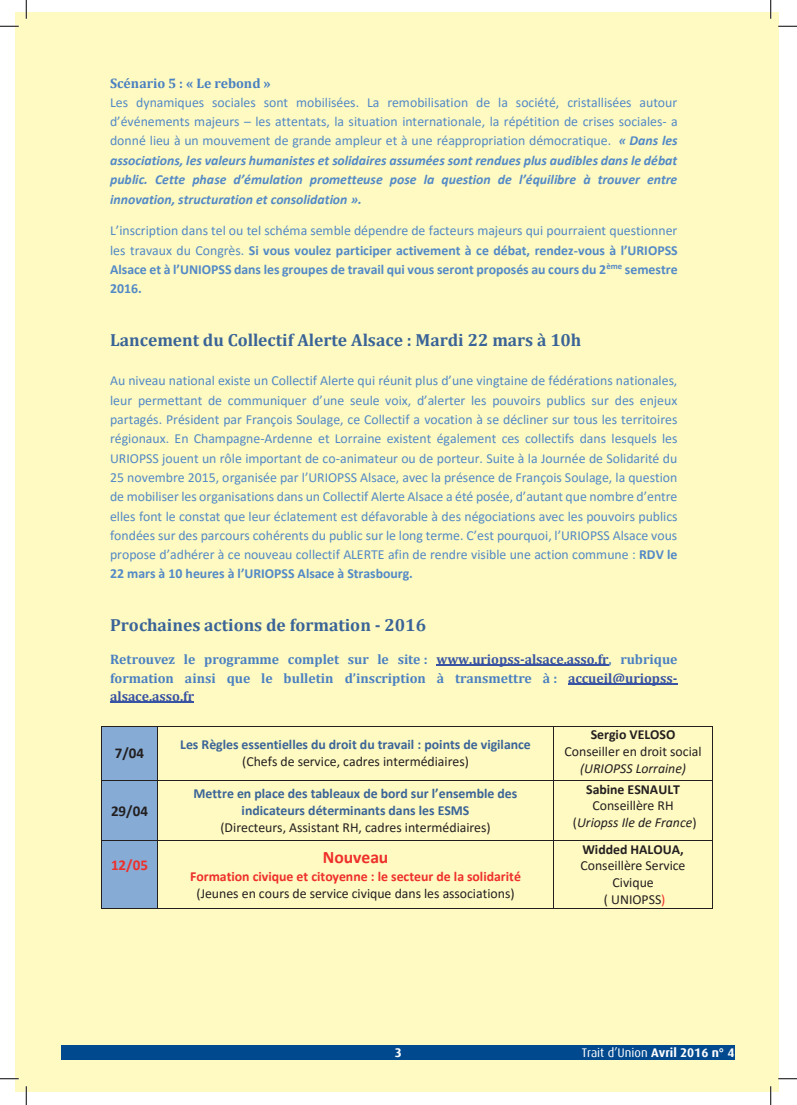
<style>
.page{position:relative;width:797px;height:1105px;background:#fff}
.page>*{position:absolute;margin:0;border:0;box-sizing:border-box;transform-origin:0 0}
.t1{font:700 17.5px "Cambria";color:#3a6498}
.t2{font:700 17.5px "Calibri";color:#ee2f2a}
.t3{font:700 15px "Calibri";color:#231f20}
.t4{font:700 15px "Calibri";color:#ee2f2a}
.t5{font:13.75px/19.2px "Calibri";color:#5289c7;text-align:justify}
.t6{font:700 13.75px/19.2px "Calibri";letter-spacing:-.005em;color:#5289c7;text-align:justify}
.t7{font:13.75px/16.8px "Calibri";color:#231f20;text-align:center}
.t8{font:700 13.75px/18.5px "Cambria";color:#4a80c2;text-align:justify}
.t9{font:700 13.75px/16.9px "Calibri";color:#3a6498;text-align:center}
.t10{font:700 13.75px "Calibri";color:#ee2f2a}
.t11{font:italic 13.75px/16.9px "Calibri";color:#231f20;text-align:center}
.t12{font:700 13.75px "Calibri";color:#231f20}
.t13{font:12.5px "Dax";color:#fff}
.t14{font:700 12.5px "Dax";color:#fff}
.s1{font-weight:700;font-style:italic}
.s2{font-weight:400}
.s3{font-weight:700}
.s4{color:#3853a3}
.s5{font-style:normal}
.s6{color:#ee2f2a}
</style>
<div class="page">
<div style="left:16px;top:12px;width:762px;height:1079px;background:#fffac1"></div>
<div style="left:62px;top:1045px;width:673px;height:14px;background:#01498e"></div>
<hr style="left:436px;top:665px;width:172px;height:1px;background:#3853a3">
<hr style="left:568px;top:683px;width:109px;height:1px;background:#3853a3">
<hr style="left:110px;top:702px;width:84px;height:1px;background:#3853a3">
<div style="left:102px;top:726px;width:55px;height:54px;background:#86acd6"></div>
<hr style="left:102px;top:726px;width:55px;height:1px;background:#231f20">
<hr style="left:158px;top:726px;width:395px;height:1px;background:#231f20">
<hr style="left:553px;top:726px;width:159px;height:1px;background:#231f20">
<hr style="left:101px;top:726px;width:1px;height:54px;background:#231f20">
<hr style="left:157px;top:726px;width:1px;height:54px;background:#231f20">
<hr style="left:553px;top:726px;width:1px;height:54px;background:#231f20">
<hr style="left:712px;top:726px;width:1px;height:54px;background:#231f20">
<div style="left:102px;top:781px;width:55px;height:59px;background:#86acd6"></div>
<hr style="left:102px;top:780px;width:55px;height:1px;background:#231f20">
<hr style="left:158px;top:780px;width:395px;height:1px;background:#231f20">
<hr style="left:553px;top:780px;width:159px;height:1px;background:#231f20">
<hr style="left:101px;top:781px;width:1px;height:59px;background:#231f20">
<hr style="left:157px;top:781px;width:1px;height:59px;background:#231f20">
<hr style="left:553px;top:781px;width:1px;height:59px;background:#231f20">
<hr style="left:712px;top:781px;width:1px;height:59px;background:#231f20">
<div style="left:102px;top:841px;width:55px;height:67px;background:#86acd6"></div>
<hr style="left:102px;top:840px;width:55px;height:1px;background:#231f20">
<hr style="left:158px;top:840px;width:395px;height:1px;background:#231f20">
<hr style="left:553px;top:840px;width:159px;height:1px;background:#231f20">
<hr style="left:101px;top:841px;width:1px;height:67px;background:#231f20">
<hr style="left:102px;top:908px;width:55px;height:1px;background:#231f20">
<hr style="left:157px;top:841px;width:1px;height:67px;background:#231f20">
<hr style="left:158px;top:908px;width:395px;height:1px;background:#231f20">
<hr style="left:553px;top:841px;width:1px;height:67px;background:#231f20">
<hr style="left:553px;top:908px;width:159px;height:1px;background:#231f20">
<hr style="left:712px;top:841px;width:1px;height:67px;background:#231f20">
<svg style="left:0;top:25px;width:19px;height:2px"></svg>
<svg style="left:778px;top:25px;width:19px;height:2px"></svg>
<svg style="left:0;top:1078px;width:19px;height:1px"></svg>
<svg style="left:778px;top:1078px;width:19px;height:1px"></svg>
<svg style="left:25px;top:0;width:2px;height:19px"></svg>
<svg style="left:25px;top:1086px;width:2px;height:19px"></svg>
<svg style="left:770px;top:0;width:1px;height:19px"></svg>
<svg style="left:770px;top:1086px;width:1px;height:19px"></svg>
<p class="t8" style="left:110px;top:74px;width:162px">Scénario 5 : « Le rebond »</p>
<p class="t5" style="left:110px;top:92px;width:569px">Les dynamiques sociales sont mobilisées. La remobilisation de la société, cristallisées autour d’événements majeurs – les attentats, la situation internationale, la répétition de crises sociales- a donné lieu à un mouvement de grande ampleur et à une réappropriation démocratique. <span class="s1">« Dans les associations, les valeurs humanistes et solidaires assumées sont rendues plus audibles dans le débat public. Cette phase d’émulation prometteuse pose la question de l’équilibre à trouver entre innovation, structuration et consolidation ».</span></p>
<p class="t6" style="left:110px;top:220px;width:569px"><span class="s2">L’inscription dans tel ou tel schéma semble dépendre de facteurs majeurs qui pourraient questionner les travaux du Congrès.</span> Si vous voulez participer activement à ce débat, rendez-vous à l’URIOPSS Alsace et à l’UNIOPSS dans les groupes de travail qui vous seront proposés au cours du 2<sup>ème</sup> semestre 2016.</p>
<p class="t1" style="left:110px;top:328px;width:473px">Lancement du Collectif Alerte Alsace : Mardi 22 mars à 10h</p>
<p class="t5" style="left:110px;top:371px;width:569px">Au niveau national existe un Collectif Alerte qui réunit plus d’une vingtaine de fédérations nationales, leur permettant de communiquer d’une seule voix, d’alerter les pouvoirs publics sur des enjeux partagés. Président par François Soulage, ce Collectif a vocation à se décliner sur tous les territoires régionaux. En Champagne-Ardenne et Lorraine existent également ces collectifs dans lesquels les URIOPSS jouent un rôle important de co-animateur ou de porteur. Suite à la Journée de Solidarité du 25 novembre 2015, organisée par l’URIOPSS Alsace, avec la présence de François Soulage, la question de mobiliser les organisations dans un Collectif Alerte Alsace a été posée, d’autant que nombre d’entre elles font le constat que leur éclatement est défavorable à des négociations avec les pouvoirs publics fondées sur des parcours cohérents du public sur le long terme. C’est pourquoi, l’URIOPSS Alsace vous propose d’adhérer à ce nouveau collectif ALERTE afin de rendre visible une action commune : <span class="s3">RDV le 22 mars à 10 heures à l’URIOPSS Alsace à Strasbourg.</span></p>
<p class="t1" style="left:110px;top:613px;width:317px">Prochaines actions de formation - 2016</p>
<p class="t8" style="left:110px;top:650px;width:569px">Retrouvez le programme complet sur le site : <span class="s4">www.uriopss-alsace.asso.fr</span>, rubrique formation ainsi que le bulletin d’inscription à transmettre à : <span class="s4">accueil@uriopss&shy;alsace.asso.fr</span></p>
<p class="t3" style="left:115px;top:743px;width:31px">7/04</p>
<p class="t3" style="left:111px;top:800px;width:38px">29/04</p>
<p class="t4" style="left:111px;top:854px;width:38px">12/05</p>
<p class="t9" style="left:180px;top:736px;width:352px">Les Règles essentielles du droit du travail : points de vigilance</p>
<p class="t7" style="left:242px;top:753px;width:228px">(Chefs de service, cadres intermédiaires)</p>
<p class="t9" style="left:193px;top:785px;width:325px">Mettre en place des tableaux de bord sur l’ensemble des indicateurs déterminants dans les ESMS</p>
<p class="t7" style="left:220px;top:818px;width:272px">(Directeurs, Assistant RH, cadres intermédiaires)</p>
<p class="t2" style="left:323px;top:845px;width:67px">Nouveau</p>
<p class="t10" style="left:190px;top:867px;width:332px">Formation civique et citoyenne : le secteur de la solidarité</p>
<p class="t7" style="left:196px;top:884px;width:319px">(Jeunes en cours de service civique dans les associations)</p>
<p class="t12" style="left:590px;top:725px;width:86px">Sergio VELOSO</p>
<p class="t7" style="left:564px;top:743px;width:139px">Conseiller en droit social</p>
<p class="t11" style="left:580px;top:759px;width:107px">(URIOPSS Lorraine)</p>
<p class="t12" style="left:586px;top:779px;width:95px">Sabine ESNAULT</p>
<p class="t11" style="left:573px;top:797px;width:125px"><span class="s5">Conseillère RH (</span>Uriopss Ile de France<span class="s5">)</span></p>
<p class="t12" style="left:582px;top:839px;width:103px">Widded HALOUA,</p>
<p class="t7" style="left:580px;top:857px;width:107px">Conseillère Service<br>Civique<br>( UNIOPSS<span class="s6">)</span></p>
<p class="t14" style="left:395px;top:1046px;width:9px">3</p>
<p class="t13" style="left:581px;top:1046px;width:154px">Trait d’Union <span class="s3">Avril 2016 n° 4</span></p>
</div>
